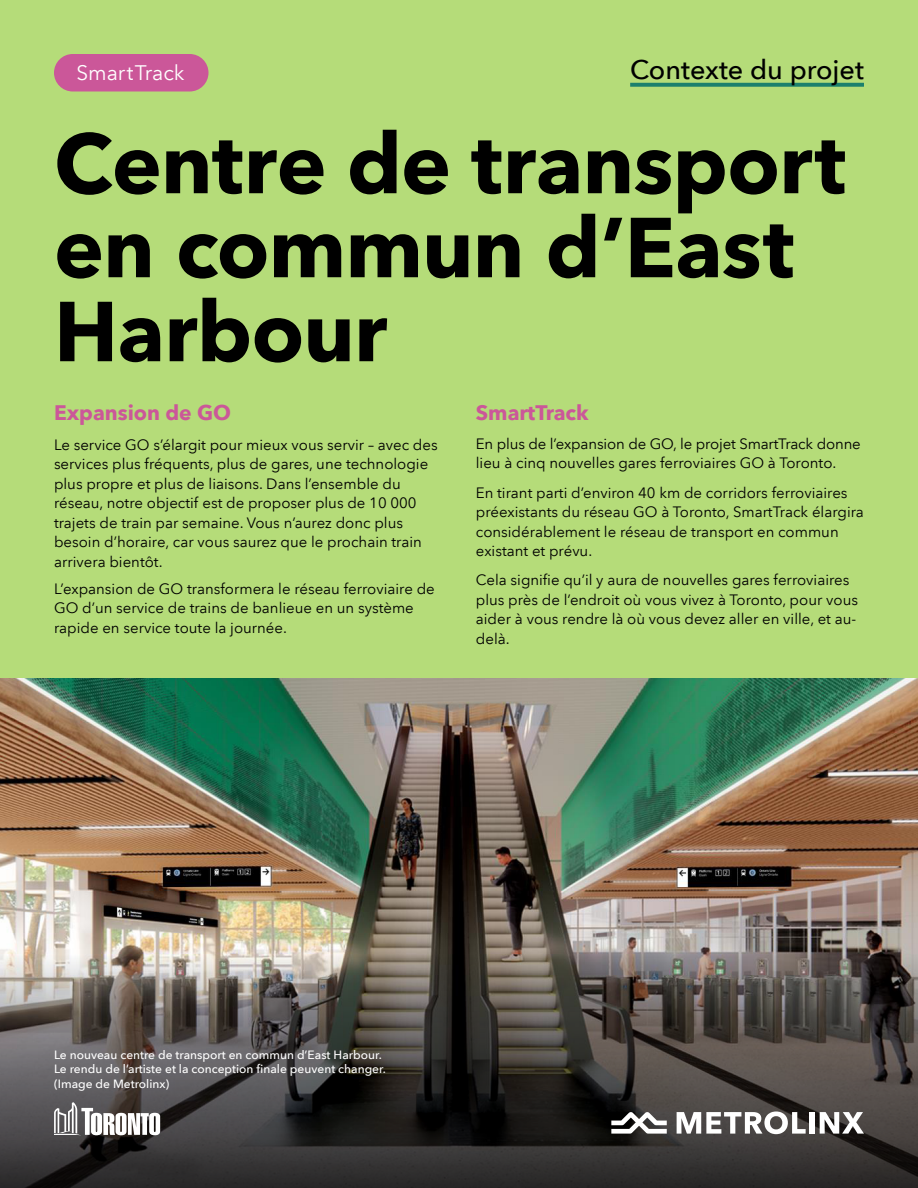
<style>
.page{position:relative;width:918px;height:1188px;background:#fff}
.page>*{position:absolute;margin:0;border:0;box-sizing:border-box;transform-origin:0 0}
.t1{font:700 84px/84px "Avenir Next LT Pro";letter-spacing:-.01em;color:#000}
.t2{font:500 27px "Avenir Next LT Pro";color:#000}
.t3{font:700 21px "Avenir Next LT Pro";color:#cb5799}
.t4{font:21px "Avenir Next LT Pro";color:#fff}
.t5{font:15px/19.5px "Avenir Next LT Pro";color:#000}
.t6{font:500 12px/14.4px "Avenir Next LT Pro";color:#fff}
</style>
<div class="page">
<div style="left:0;top:0;width:918px;height:688px;background:#b5dc79"></div>
<img style="left:0;top:678px;width:918px;height:276px">
<svg style="left:0;top:954px;width:918px;height:234px;background:#4b4744"></svg>
<div style="left:54px;top:54px;width:154px;height:38px;background:#cb5799;border-radius:19px"></div>
<svg style="left:630px;top:83px;width:234px;height:4px"></svg>
<svg style="left:677px;top:1112px;width:129px;height:22px"></svg>
<div style="left:809px;top:1112px;width:5px;height:22px;background:#fff"></div>
<svg style="left:820px;top:1112px;width:44px;height:22px"></svg>
<svg style="left:611px;top:1112px;width:56px;height:22px"></svg>
<svg style="left:54px;top:1102px;width:106px;height:34px"></svg>
<h3 class="t4" style="left:76px;top:60px;width:110px">SmartTrack</h3>
<h2 class="t2" style="left:630px;top:53px;width:235px">Contexte du projet</h2>
<h1 class="t1" style="left:54px;top:121px;width:794px">Centre de transport en commun d’East<br>Harbour</h1>
<h3 class="t3" style="left:54px;top:399px;width:179px">Expansion de GO</h3>
<p class="t5" style="left:54px;top:435px;width:385px">Le service GO s’élargit pour mieux vous servir – avec des services plus fréquents, plus de gares, une technologie plus propre et plus de liaisons. Dans l’ensemble du réseau, notre objectif est de proposer plus de 10 000 trajets de train par semaine. Vous n’aurez donc plus besoin d’horaire, car vous saurez que le prochain train arrivera bientôt.</p>
<p class="t5" style="left:54px;top:579px;width:382px">L’expansion de GO transformera le réseau ferroviaire de<br>GO d’un service de trains de banlieue en un système rapide en service toute la journée.</p>
<h3 class="t3" style="left:476px;top:399px;width:114px">SmartTrack</h3>
<p class="t5" style="left:476px;top:434px;width:386px">En plus de l’expansion de GO, le projet SmartTrack donne lieu à cinq nouvelles gares ferroviaires GO à Toronto.</p>
<p class="t5" style="left:476px;top:483px;width:390px">En tirant parti d’environ 40 km de corridors ferroviaires préexistants du réseau GO à Toronto, SmartTrack élargira considérablement le réseau de transport en commun existant et prévu.</p>
<p class="t5" style="left:476px;top:570px;width:384px">Cela signifie qu’il y aura de nouvelles gares ferroviaires plus près de l’endroit où vous vivez à Toronto, pour vous aider à vous rendre là où vous devez aller en ville, et au&shy;delà.</p>
<p class="t6" style="left:54px;top:1048px;width:334px">Le nouveau centre de transport en commun d’East Harbour.<br>Le rendu de l’artiste et la conception finale peuvent changer. (Image de Metrolinx)</p>
</div>
